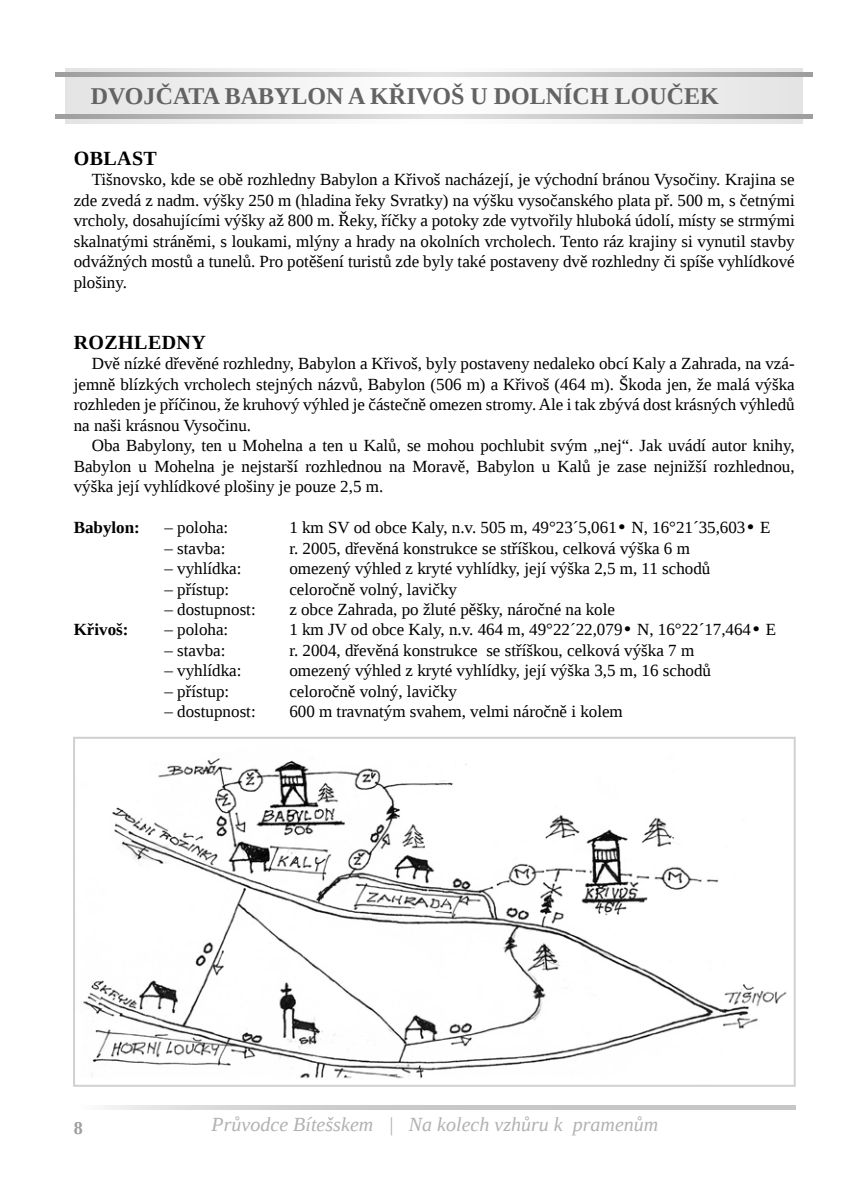
<style>
.page{position:relative;width:851px;height:1197px;background:#fff}
.page>*{position:absolute;margin:0;border:0;box-sizing:border-box;transform-origin:0 0}
.t1{font:700 24px "Liberation Serif";color:#646363}
.t2{font:italic 20px "Liberation Serif";color:#b3b2b2}
.t3{font:700 20px "Liberation Serif";letter-spacing:.02em;color:#000}
.t4{font:700 18px "Liberation Serif";color:#9d9d9c}
.t5{font:17px/20.4px "Liberation Serif";color:#000;text-align:justify}
.t6{font:700 17px "Liberation Serif";color:#000}
.s1{font-family:"Century Gothic"}
</style>
<div class="page">
<svg style="left:106px;top:1105px;width:689px;height:4px;background:#cececd"></svg>
<div style="left:65px;top:68px;width:737px;height:56px;background:linear-gradient(to right,#f1f1f1,#f1f1f1)"></div>
<svg style="left:55px;top:72px;width:757px;height:5px;background:#c1c1c0"></svg>
<svg style="left:55px;top:114px;width:757px;height:5px;background:#c1c1c0"></svg>
<img style="left:83px;top:758px;width:704px;height:321px">
<div style="left:73px;top:736px;width:722px;height:350px;border:2px solid #d0d0d0"></div>
<h1 class="t1" style="left:91px;top:79px;width:629px">DVOJČATA BABYLON A KŘIVOŠ U DOLNÍCH LOUČEK</h1>
<p class="t3" style="left:74px;top:144px;width:85px">OBLAST</p>
<p class="t5" style="left:74px;top:169px;width:722px;text-indent:18px">Tišnovsko, kde se obě rozhledny Babylon a Křivoš nacházejí, je východní bránou Vysočiny. Krajina se zde zvedá z nadm. výšky 250 m (hladina řeky Svratky) na výšku vysočanského plata př. 500 m, s četnými vrcholy, dosahujícími výšky až 800 m. Řeky, říčky a potoky zde vytvořily hluboká údolí, místy se strmými skalnatými stráněmi, s loukami, mlýny a hrady na okolních vrcholech. Tento ráz krajiny si vynutil stavby odvážných mostů a tunelů. Pro potěšení turistů zde byly také postaveny dvě rozhledny či spíše vyhlídkové plošiny.</p>
<p class="t3" style="left:74px;top:329px;width:134px">ROZHLEDNY</p>
<p class="t5" style="left:74px;top:353px;width:722px;text-indent:18px">Dvě nízké dřevěné rozhledny, Babylon a Křivoš, byly postaveny nedaleko obcí Kaly a Zahrada, na vzá&shy;jemně blízkých vrcholech stejných názvů, Babylon (506 m) a Křivoš (464 m). Škoda jen, že malá výška rozhleden je příčinou, že kruhový výhled je částečně omezen stromy. Ale i tak zbývá dost krásných výhledů na naši krásnou Vysočinu.</p>
<p class="t5" style="left:74px;top:435px;width:722px;text-indent:18px">Oba Babylony, ten u Mohelna a ten u Kalů, se mohou pochlubit svým „nej“. Jak uvádí autor knihy, Babylon u Mohelna je nejstarší rozhlednou na Moravě, Babylon u Kalů je zase nejnižší rozhlednou, výška její vyhlídkové plošiny je pouze 2,5 m.</p>
<p class="t6" style="left:74px;top:516px;width:68px">Babylon:</p>
<p class="t5" style="left:164px;top:517px;width:65px">– poloha:</p>
<p class="t5" style="left:289px;top:517px;width:482px">1 km SV od obce Kaly, n.v. 505 m, 49°23´5,061<span class="s1">•</span> N, 16°21´35,603<span class="s1">•</span> E</p>
<p class="t5" style="left:164px;top:537px;width:62px">– stavba:</p>
<p class="t5" style="left:289px;top:537px;width:402px">r. 2005, dřevěná konstrukce se stříškou, celková výška 6 m</p>
<p class="t5" style="left:164px;top:558px;width:78px">– vyhlídka:</p>
<p class="t5" style="left:289px;top:558px;width:422px">omezený výhled z kryté vyhlídky, její výška 2,5 m, 11 schodů</p>
<p class="t5" style="left:164px;top:578px;width:66px">– přístup:</p>
<p class="t5" style="left:289px;top:578px;width:169px">celoročně volný, lavičky</p>
<p class="t5" style="left:164px;top:599px;width:93px">– dostupnost:</p>
<p class="t5" style="left:289px;top:599px;width:327px">z obce Zahrada, po žluté pěšky, náročné na kole</p>
<p class="t6" style="left:74px;top:618px;width:56px">Křivoš:</p>
<p class="t5" style="left:164px;top:619px;width:65px">– poloha:</p>
<p class="t5" style="left:289px;top:619px;width:488px">1 km JV od obce Kaly, n.v. 464 m, 49°22´22,079<span class="s1">•</span> N, 16°22´17,464<span class="s1">•</span> E</p>
<p class="t5" style="left:164px;top:640px;width:62px">– stavba:</p>
<p class="t5" style="left:289px;top:640px;width:406px">r. 2004, dřevěná konstrukce se stříškou, celková výška 7 m</p>
<p class="t5" style="left:164px;top:660px;width:78px">– vyhlídka:</p>
<p class="t5" style="left:289px;top:660px;width:423px">omezený výhled z kryté vyhlídky, její výška 3,5 m, 16 schodů</p>
<p class="t5" style="left:164px;top:680px;width:66px">– přístup:</p>
<p class="t5" style="left:289px;top:680px;width:169px">celoročně volný, lavičky</p>
<p class="t5" style="left:164px;top:701px;width:93px">– dostupnost:</p>
<p class="t5" style="left:289px;top:701px;width:335px">600 m travnatým svahem, velmi náročně i kolem</p>
<p class="t4" style="left:74px;top:1115px;width:10px">8</p>
<p class="t2" style="left:211px;top:1111px;width:448px">Průvodce Bítešskem | Na kolech vzhůru k pramenům</p>
</div>
